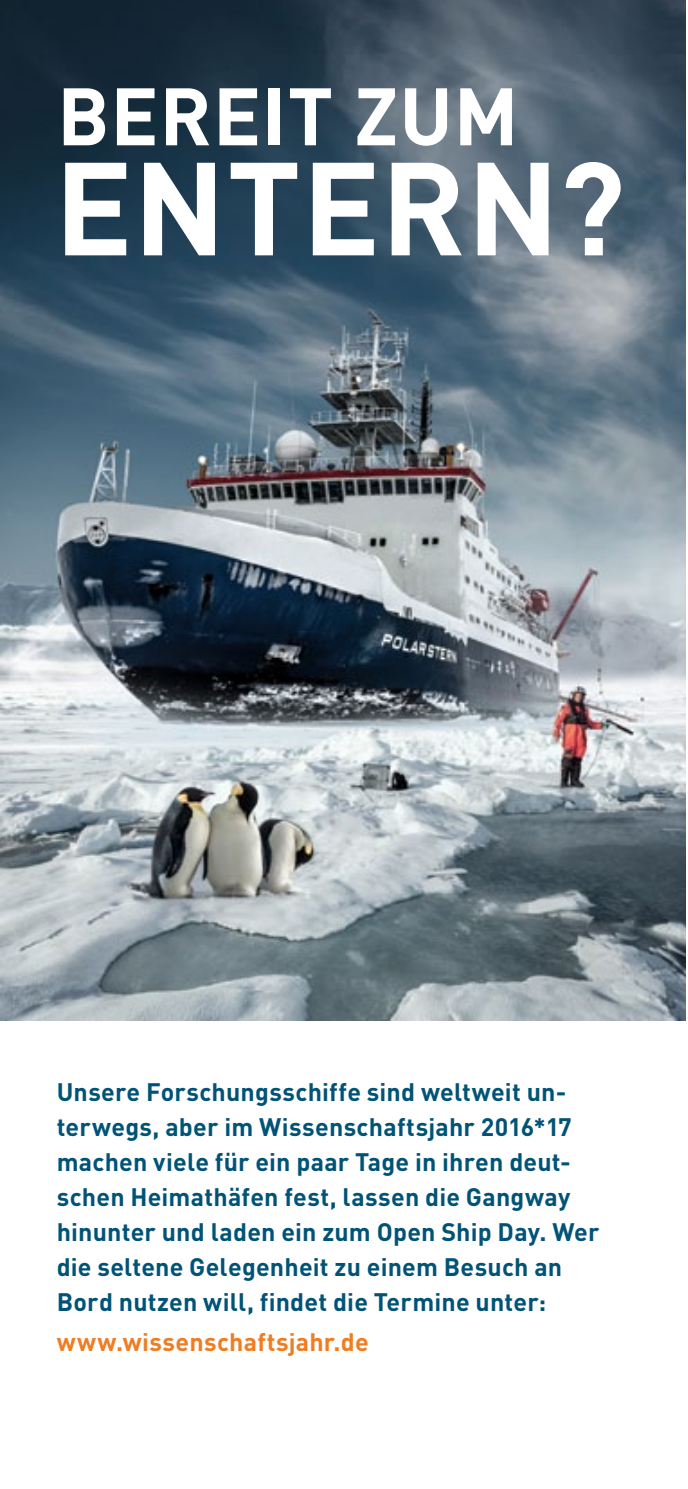
<style>
.page{position:relative;width:688px;height:1489px;background:#fff}
.page>*{position:absolute;margin:0;border:0;box-sizing:border-box;transform-origin:0 0}
.t1{font:700 130px "DIN Pro";letter-spacing:.005em;color:#fff}
.t2{font:700 80px "DIN Pro";letter-spacing:.01em;color:#fff}
.t3{font:700 25px/35px "DIN Pro";letter-spacing:.005em;color:#005377}
.t4{font:700 25px "DIN Pro";letter-spacing:.01em;color:#ef7d22}
</style>
<div class="page">
<img style="left:0;top:1px;width:685px;height:1019px">
<h2 class="t2" style="left:57px;top:50px;width:463px">BEREIT ZUM</h2>
<h2 class="t1" style="left:54px;top:100px;width:572px">ENTERN?</h2>
<p class="t3" style="left:57px;top:1071px;width:544px">Unsere Forschungsschiffe sind weltweit un&shy;terwegs, aber im Wissenschaftsjahr 2016*17 machen viele für ein paar Tage in ihren deut&shy;schen Heimathäfen fest, lassen die Gangway hinunter und laden ein zum Open Ship Day. Wer die seltene Gelegenheit zu einem Besuch an Bord nutzen will, findet die Termine unter:</p>
<p class="t4" style="left:57px;top:1320px;width:313px">www.wissenschaftsjahr.de</p>
</div>
